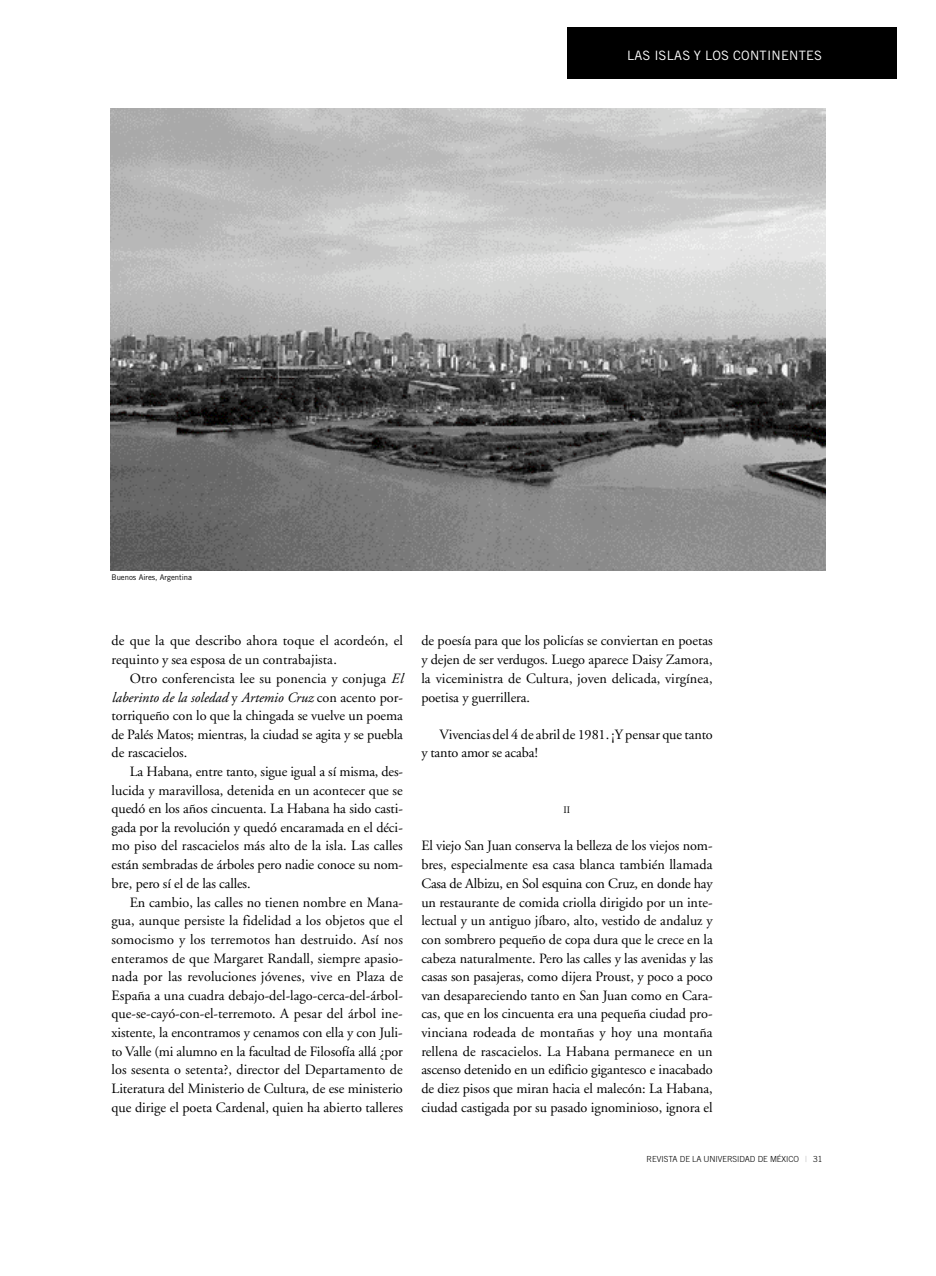
<style>
.page{position:relative;width:936px;height:1276px;background:#fff}
.page>*{position:absolute;margin:0;border:0;box-sizing:border-box;transform-origin:0 0}
.t1{font:14.25px/18.6px "Adobe Garamond";letter-spacing:-.005em;color:#000;text-align:justify}
.t2{font:12.9px "Trade Gothic";letter-spacing:.02em;color:#fff}
.t3{font:9.9px "Adobe Garamond";color:#000}
.t4{font:300 8.4px "Trade Gothic";letter-spacing:-.01em;color:#000}
.t5{font:7.8px "Trade Gothic";letter-spacing:-.005em;color:#000}
.s1{font-style:italic}
.s2{font-weight:400;color:#bfbfbf}
</style>
<div class="page">
<div style="left:567px;top:27px;width:329px;height:52px;background:#000"></div>
<img style="left:110px;top:108px;width:715px;height:463px">
<p class="t2" style="left:627px;top:51px;width:196px">LAS ISLAS Y LOS CONTINENTES</p>
<p class="t5" style="left:112px;top:575px;width:82px">Buenos Aires, Argentina</p>
<p class="t1" style="left:112px;top:633px;width:293px">de que la que describo ahora toque el acordeón, el requinto y sea esposa de un contrabajista.</p>
<p class="t1" style="left:112px;top:670px;width:293px;text-indent:18px">Otro conferencista lee su ponencia y conjuga <span class="s1">El laberinto de la soledad</span> y <span class="s1">Artemio Cruz</span> con acento por&shy;torriqueño con lo que la chingada se vuelve un poema de Palés Matos; mientras, la ciudad se agita y se puebla de rascacielos.</p>
<p class="t1" style="left:112px;top:763px;width:293px;text-indent:18px">La Habana, entre tanto, sigue igual a sí misma, des&shy;lucida y maravillosa, detenida en un acontecer que se quedó en los años cincuenta. La Habana ha sido casti&shy;gada por la revolución y quedó encaramada en el déci&shy;mo piso del rascacielos más alto de la isla. Las calles están sembradas de árboles pero nadie conoce su nom&shy;bre, pero sí el de las calles.</p>
<p class="t1" style="left:112px;top:894px;width:293px;text-indent:18px">En cambio, las calles no tienen nombre en Mana&shy;gua, aunque persiste la fidelidad a los objetos que el somocismo y los terremotos han destruido. Así nos enteramos de que Margaret Randall, siempre apasio&shy;nada por las revoluciones jóvenes, vive en Plaza de España a una cuadra debajo-del-lago-cerca-del-árbol&shy;que-se-cayó-con-el-terremoto. A pesar del árbol ine&shy;xistente, la encontramos y cenamos con ella y con Juli&shy;to Valle (mi alumno en la facultad de Filosofía allá ¿por los sesenta o setenta?, director del Departamento de Literatura del Ministerio de Cultura, de ese ministerio que dirige el poeta Cardenal, quien ha abierto talleres</p>
<p class="t1" style="left:421px;top:633px;width:293px">de poesía para que los policías se conviertan en poetas y dejen de ser verdugos. Luego aparece Daisy Zamora, la viceministra de Cultura, joven delicada, virgínea, poetisa y guerrillera.</p>
<p class="t1" style="left:421px;top:726px;width:293px;text-indent:18px">Vivencias del 4 de abril de 1981. ¡Y pensar que tanto y tanto amor se acaba!</p>
<p class="t3" style="left:563px;top:806px;width:8px">II</p>
<p class="t1" style="left:421px;top:838px;width:293px">El viejo San Juan conserva la belleza de los viejos nom&shy;bres, especialmente esa casa blanca también llamada Casa de Albizu, en Sol esquina con Cruz, en donde hay un restaurante de comida criolla dirigido por un inte&shy;lectual y un antiguo jíbaro, alto, vestido de andaluz y con sombrero pequeño de copa dura que le crece en la cabeza naturalmente. Pero las calles y las avenidas y las casas son pasajeras, como dijera Proust, y poco a poco van desapareciendo tanto en San Juan como en Cara&shy;cas, que en los cincuenta era una pequeña ciudad pro&shy;vinciana rodeada de montañas y hoy una montaña rellena de rascacielos. La Habana permanece en un ascenso detenido en un edificio gigantesco e inacabado de diez pisos que miran hacia el malecón: La Habana, ciudad castigada por su pasado ignominioso, ignora el</p>
<p class="t4" style="left:646px;top:1155px;width:177px">REVISTA DE LA UNIVERSIDAD DE MÉXICO <span class="s2">|</span> 31</p>
</div>
